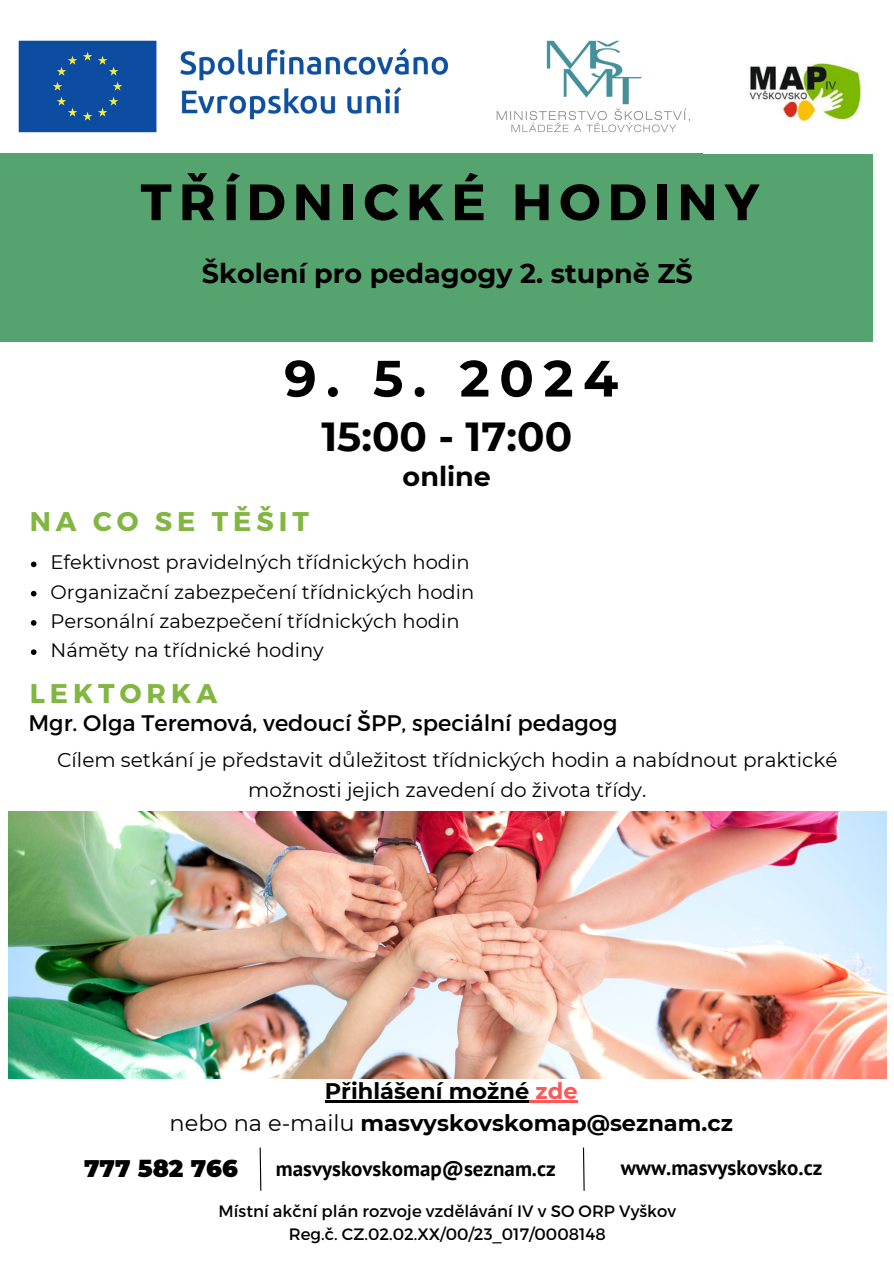
<style>
.page{position:relative;width:894px;height:1264px;background:#fff}
.page>*{position:absolute;margin:0;border:0;box-sizing:border-box;transform-origin:0 0}
.t1{font:700 51px "Montserrat";letter-spacing:.14em;color:#000}
.t2{font:700 40.5px "Montserrat";color:#000}
.t3{font:700 27px "Montserrat";color:#000}
.t4{font:700 27px "Montserrat";letter-spacing:.185em;color:#81b641}
.t5{font:900 24px "Montserrat";color:#000}
.t6{font:700 22.5px/31.5px "Montserrat";color:#000;text-align:center}
.t7{font:22.5px "Montserrat";color:#000}
.t8{font:700 21px "PT Sans";color:#000}
.t9{font:20.1px/30.3px "Montserrat";color:#000;text-align:center}
.t10{font:19.5px "Montserrat";color:#000}
.t11{font:16.5px "Montserrat";color:#000}
.s1{color:#ff5757}
.s2{font-weight:400}
</style>
<div class="page">
<div style="left:0;top:153px;width:872px;height:188px;background:#55a36f"></div>
<img style="left:749px;top:62px;width:113px;height:60px">
<img style="left:18px;top:40px;width:671px;height:93px">
<svg style="left:31px;top:561px;width:5px;height:6px"></svg>
<svg style="left:31px;top:591px;width:5px;height:5px"></svg>
<svg style="left:31px;top:620px;width:5px;height:5px"></svg>
<svg style="left:31px;top:649px;width:5px;height:6px"></svg>
<img style="left:8px;top:811px;width:878px;height:267px">
<hr style="left:325px;top:1100px;width:204px;height:2px;background:#000">
<hr style="left:529px;top:1100px;width:48px;height:2px;background:#ff5757">
<svg style="left:259px;top:1147px;width:3px;height:44px"></svg>
<svg style="left:582px;top:1147px;width:3px;height:44px"></svg>
<p class="t1" style="left:140px;top:169px;width:620px">TŘÍDNICKÉ HODINY</p>
<h6 class="t3" style="left:202px;top:256px;width:492px">Školení pro pedagogy 2. stupně ZŠ</h6>
<h3 class="t1" style="left:284px;top:347px;width:335px">9. 5. 2024</h3>
<h6 class="t2" style="left:321px;top:412px;width:252px">15:00 - 17:00</h6>
<p class="t4" style="left:30px;top:504px;width:281px">NA CO SE TĚŠIT</p>
<p class="t3" style="left:402px;top:460px;width:90px">online</p>
<h1 class="t10" style="left:50px;top:550px;width:420px">Efektivnost pravidelných třídnických hodin</h1>
<h4 class="t10" style="left:50px;top:580px;width:425px">Organizační zabezpečení třídnických hodin</h4>
<h1 class="t10" style="left:50px;top:609px;width:410px">Personální zabezpečení třídnických hodin</h1>
<h2 class="t10" style="left:50px;top:638px;width:275px">Náměty na třídnické hodiny</h2>
<p class="t4" style="left:30px;top:676px;width:189px">LEKTORKA</p>
<h3 class="t7" style="left:28px;top:708px;width:590px">Mgr. Olga Teremová, vedoucí ŠPP, speciální pedagog</h3>
<h5 class="t9" style="left:57px;top:744px;width:781px">Cílem setkání je představit důležitost třídnických hodin a nabídnout praktické možnosti jejich zavedení do života třídy.</h5>
<p class="t6" style="left:169px;top:1075px;width:564px">Přihlášení možné <span class="s1">zde<br></span><span class="s2">nebo na e-mailu</span> masvyskovskomap@seznam.cz</p>
<p class="t5" style="left:84px;top:1153px;width:155px">777 582 766</p>
<p class="t8" style="left:276px;top:1154px;width:281px">masvyskovskomap@seznam.cz</p>
<p class="t8" style="left:620px;top:1153px;width:203px">www.masvyskovsko.cz</p>
<p class="t11" style="left:218px;top:1200px;width:458px">Místní akční plán rozvoje vzdělávání IV v SO ORP Vyškov</p>
<p class="t11" style="left:289px;top:1223px;width:318px">Reg.č. CZ.02.02.XX/00/23_017/0008148</p>
</div>
